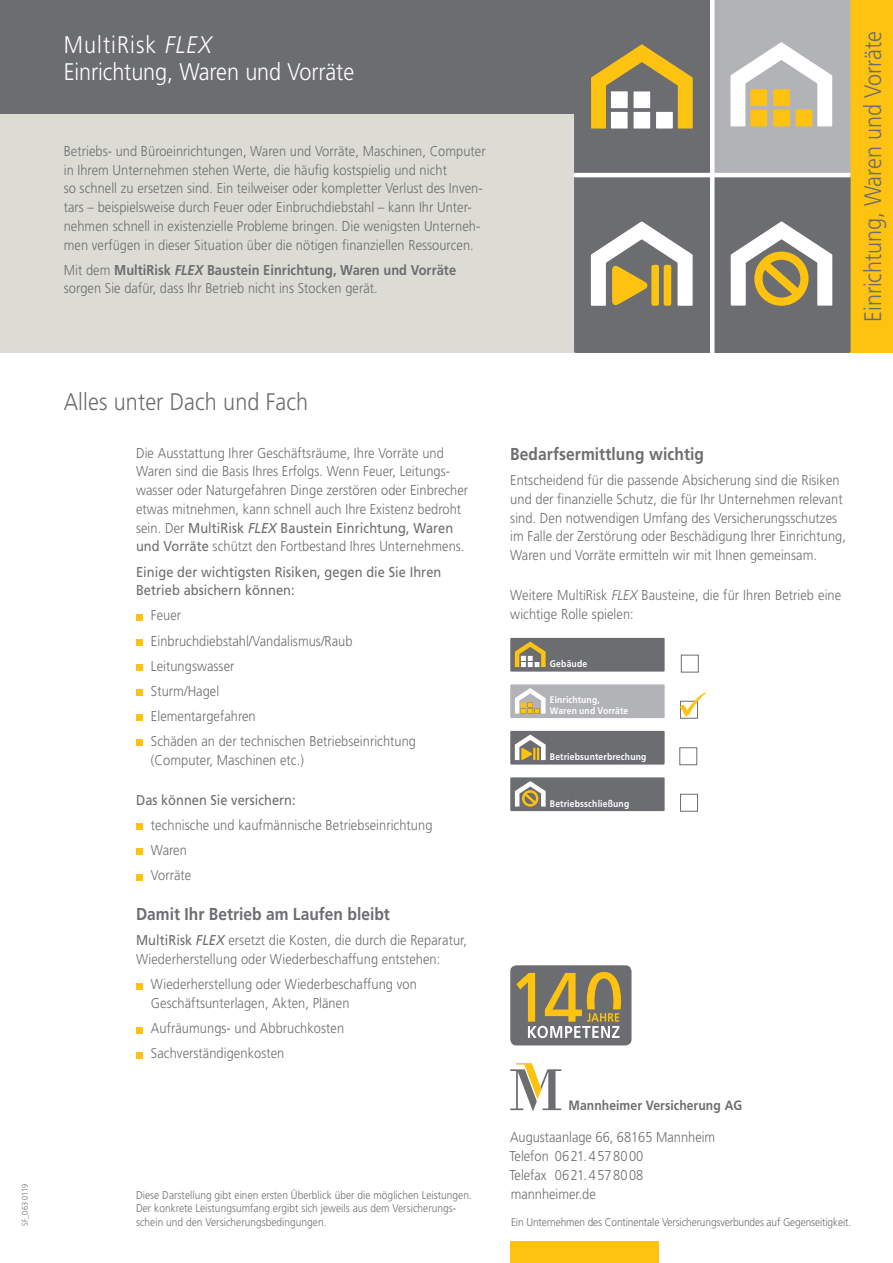
<style>
.page{position:relative;width:893px;height:1263px;background:#fff}
.page>*{position:absolute;margin:0;border:0;box-sizing:border-box;transform-origin:0 0}
.t1{font:300 24px "Frutiger";letter-spacing:-.005em;color:#6c6d70;scale:.9 1}
.t2{font:300 24px/27px "Frutiger";letter-spacing:-.005em;color:#fff;scale:.9 1}
.t3{font:700 17.25px "Frutiger";color:#6c6d70;scale:.9 1}
.t4{font:300 14.25px/18.8px "Frutiger";letter-spacing:.005em;color:#6c6d70;scale:.9 1}
.t5{font:14.25px/18.8px "Frutiger";letter-spacing:.005em;color:#6c6d70;scale:.9 1}
.t6{font:700 13.5px "Frutiger";letter-spacing:.005em;color:#6c6d70;scale:.9 1}
.t7{font:300 11.25px/13.5px "Frutiger";letter-spacing:.005em;color:#6c6d70;scale:.9 1}
.t8{font:700 9.6px/10.9px "Frutiger";letter-spacing:.02em;color:#fff;scale:.9 1}
.t9{font:300 8.25px "Frutiger";letter-spacing:.005em;color:#6c6d70;scale:.9 1}
.s1{font-style:italic}
.s2{font-weight:700}
.s3{font-weight:700;font-style:italic}
.s4{font-weight:400}
.s5{font-weight:400;font-style:italic}
</style>
<div class="page">
<div style="left:0;top:0;width:574px;height:115px;background:#6c6d70"></div>
<div style="left:0;top:115px;width:574px;height:238px;background:#dcdcd4"></div>
<div style="left:850px;top:0;width:43px;height:353px;background:#fec210"></div>
<div style="left:510px;top:1242px;width:149px;height:21px;background:#fec210"></div>
<svg style="left:510px;top:1063px;width:51px;height:48px"></svg>
<svg style="left:136px;top:614px;width:6px;height:6px"></svg>
<div style="left:136px;top:639px;width:6px;height:7px;background:#fec210"></div>
<div style="left:136px;top:664px;width:6px;height:7px;background:#fec210"></div>
<div style="left:136px;top:689px;width:6px;height:7px;background:#fec210"></div>
<svg style="left:136px;top:715px;width:6px;height:6px"></svg>
<svg style="left:136px;top:740px;width:6px;height:6px"></svg>
<svg style="left:136px;top:824px;width:6px;height:6px"></svg>
<svg style="left:136px;top:849px;width:6px;height:6px"></svg>
<svg style="left:136px;top:874px;width:6px;height:6px"></svg>
<svg style="left:136px;top:983px;width:6px;height:6px"></svg>
<svg style="left:136px;top:1027px;width:6px;height:6px"></svg>
<svg style="left:136px;top:1052px;width:6px;height:6px"></svg>
<svg style="left:574px;top:0;width:276px;height:173px;background:#a39f91"></svg>
<div style="left:574px;top:174px;width:138px;height:179px;background:#6c6d70;border-radius:2px"></div>
<svg style="left:591px;top:221px;width:102px;height:85px"></svg>
<div style="left:712px;top:174px;width:139px;height:179px;background:#6c6d70;border-radius:2px"></div>
<svg style="left:731px;top:221px;width:101px;height:85px"></svg>
<div style="left:510px;top:638px;width:155px;height:34px;background:#6c6d70"></div>
<svg style="left:515px;top:641px;width:31px;height:26px"></svg>
<div style="left:510px;top:684px;width:155px;height:34px;background:#b2b3b7"></div>
<svg style="left:515px;top:688px;width:31px;height:26px"></svg>
<div style="left:510px;top:731px;width:155px;height:34px;background:#6c6d70"></div>
<svg style="left:515px;top:734px;width:31px;height:26px"></svg>
<div style="left:510px;top:777px;width:155px;height:34px;background:#6c6d70"></div>
<svg style="left:515px;top:781px;width:31px;height:25px"></svg>
<div style="left:681px;top:655px;width:18px;height:17px;border:1px solid #6c6d70"></div>
<div style="left:680px;top:701px;width:18px;height:18px;border:1px solid #6c6d70"></div>
<div style="left:679px;top:747px;width:18px;height:18px;border:1px solid #6c6d70"></div>
<div style="left:680px;top:794px;width:18px;height:18px;border:1px solid #6c6d70"></div>
<hr style="left:574px;top:173px;width:276px;height:4px;background:#fff">
<hr style="left:710px;top:0;width:4px;height:353px;background:#fff">
<div style="left:510px;top:965px;width:121px;height:80px;background:#6c6d70;border-radius:6px"></div>
<svg style="left:516px;top:972px;width:105px;height:66px"></svg>
<svg style="left:680px;top:700px;width:18px;height:18px"></svg>
<p class="t9" style="left:20px;top:1226px;width:48px;rotate:-90deg">SF_063 0119</p>
<h1 class="t2" style="left:64px;top:31px;width:324px">MultiRisk <span class="s1">FLEX<br></span>Einrichtung, Waren und Vorräte</h1>
<p class="t4" style="left:64px;top:141px;width:470px">Betriebs- und Büroeinrichtungen, Waren und Vorräte, Maschinen, Computer in Ihrem Unternehmen stehen Werte, die häufig kostspielig und nicht<br>so schnell zu ersetzen sind. Ein teilweiser oder kompletter Verlust des Inven&shy;tars – beispielsweise durch Feuer oder Einbruchdiebstahl – kann Ihr Unter&shy;nehmen schnell in existenzielle Probleme bringen. Die wenigsten Unterneh&shy;men verfügen in dieser Situation über die nötigen finanziellen Ressourcen.</p>
<p class="t4" style="left:64px;top:260px;width:437px">Mit dem <span class="s2">MultiRisk</span> <span class="s3">FLEX</span> <span class="s2">Baustein Einrichtung, Waren und Vorräte </span>sorgen Sie dafür, dass Ihr Betrieb nicht ins Stocken gerät.</p>
<h1 class="t1" style="left:859px;top:322px;width:324px;rotate:-90deg">Einrichtung, Waren und Vorräte</h1>
<h1 class="t1" style="left:64px;top:388px;width:273px">Alles unter Dach und Fach</h1>
<p class="t4" style="left:136px;top:443px;width:371px">Die Ausstattung Ihrer Geschäftsräume, Ihre Vorräte und Waren sind die Basis Ihres Erfolgs. Wenn Feuer, Leitungs&shy;wasser oder Naturgefahren Dinge zerstören oder Einbrecher etwas mitnehmen, kann schnell auch Ihre Existenz bedroht sein. Der <span class="s4">MultiRisk</span> <span class="s5">FLEX</span> <span class="s4">Baustein Einrichtung, Waren und Vorräte</span> schützt den Fortbestand Ihres Unternehmens.</p>
<p class="t5" style="left:136px;top:562px;width:341px">Einige der wichtigsten Risiken, gegen die Sie Ihren<br>Betrieb absichern können:</p>
<p class="t4" style="left:151px;top:603px;width:296px;line-height:25.2px">Feuer<br>Einbruchdiebstahl/Vandalismus/Raub<br>Leitungswasser<br>Sturm/Hagel<br>Elementargefahren<br>Schäden an der technischen Betriebseinrichtung</p>
<p class="t4" style="left:151px;top:750px;width:171px">(Computer, Maschinen etc.)</p>
<p class="t5" style="left:136px;top:790px;width:179px">Das können Sie versichern:</p>
<p class="t4" style="left:151px;top:812px;width:314px;line-height:25.2px">technische und kaufmännische Betriebseinrichtung<br>Waren<br>Vorräte</p>
<p class="t3" style="left:136px;top:904px;width:284px">Damit Ihr Betrieb am Laufen bleibt</p>
<p class="t4" style="left:136px;top:931px;width:369px"><span class="s4">MultiRisk</span> <span class="s5">FLEX</span> ersetzt die Kosten, die durch die Reparatur,<br>Wiederherstellung oder Wiederbeschaffung entstehen:</p>
<p class="t4" style="left:151px;top:975px;width:297px">Wiederherstellung oder Wiederbeschaffung von<br>Geschäftsunterlagen, Akten, Plänen</p>
<p class="t4" style="left:151px;top:1016px;width:216px;line-height:25.2px">Aufräumungs- und Abbruchkosten<br>Sachverständigenkosten</p>
<p class="t7" style="left:136px;top:1188px;width:375px">Diese Darstellung gibt einen ersten Überblick über die möglichen Leistungen.<br>Der konkrete Leistungsumfang ergibt sich jeweils aus dem Versicherungs&shy;schein und den Versicherungsbedingungen.</p>
<p class="t3" style="left:510px;top:444px;width:217px">Bedarfsermittlung wichtig</p>
<p class="t4" style="left:510px;top:471px;width:374px">Entscheidend für die passende Absicherung sind die Risiken und der finanzielle Schutz, die für Ihr Unternehmen relevant sind. Den notwendigen Umfang des Versicherungsschutzes im Falle der Zerstörung oder Beschädigung Ihrer Einrichtung, Waren und Vorräte ermitteln wir mit Ihnen gemeinsam.</p>
<p class="t4" style="left:510px;top:586px;width:369px">Weitere MultiRisk <span class="s1">FLEX</span> Bausteine, die für Ihren Betrieb eine wichtige Rolle spielen:</p>
<p class="t8" style="left:550px;top:658px;width:43px">Gebäude</p>
<p class="t8" style="left:550px;top:694px;width:89px">Einrichtung,<br>Waren und Vorräte</p>
<p class="t8" style="left:550px;top:751px;width:109px">Betriebsunterbrechung</p>
<p class="t8" style="left:550px;top:798px;width:90px">Betriebsschließung</p>
<p class="t6" style="left:569px;top:1097px;width:194px">Mannheimer Versicherung AG</p>
<p class="t4" style="left:510px;top:1128px;width:230px">Augustaanlage 66, 68165 Mannheim<br>Telefon 0621.4578000<br>Telefax 0621.4578008 mannheimer.de</p>
<p class="t7" style="left:511px;top:1215px;width:380px">Ein Unternehmen des Continentale Versicherungsverbundes auf Gegenseitigkeit.</p>
</div>
